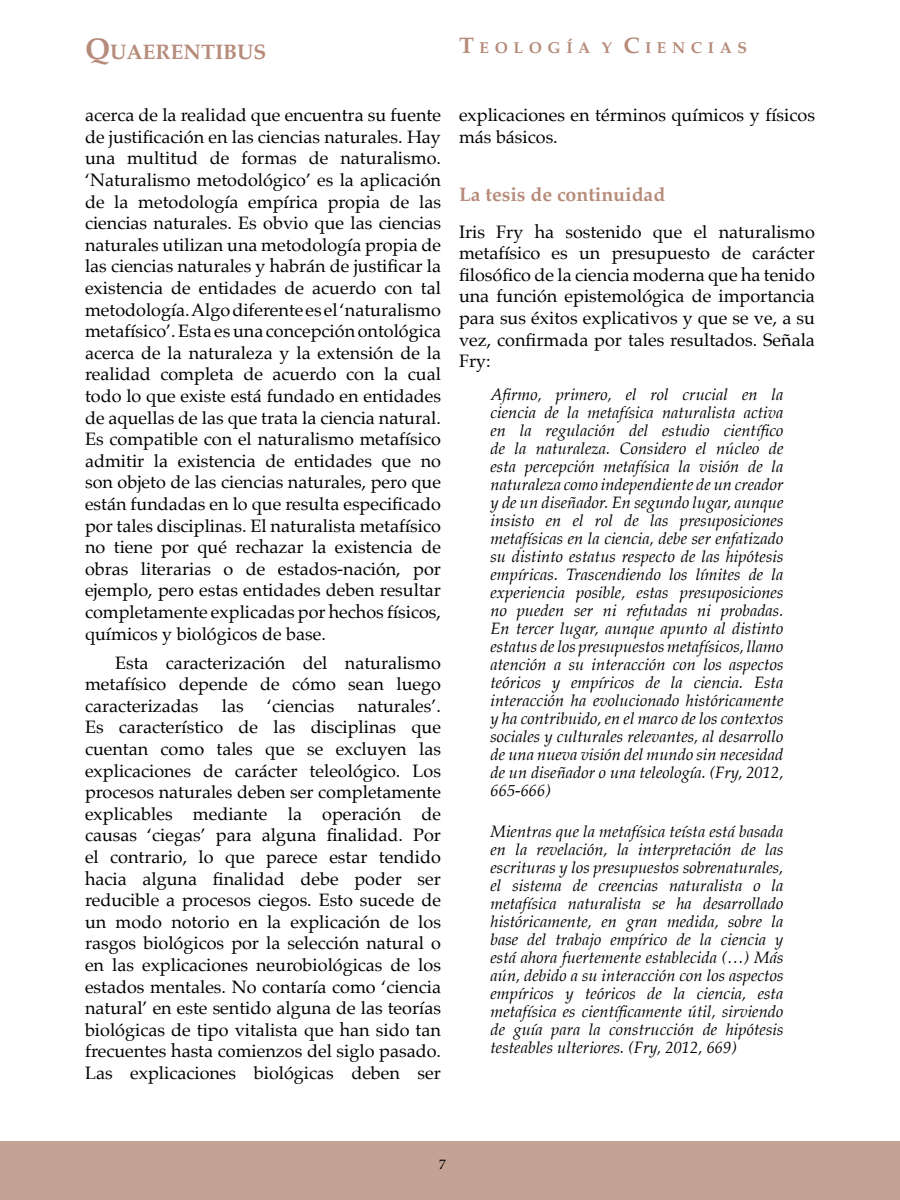
<style>
.page{position:relative;width:900px;height:1200px;background:#fff}
.page>*{position:absolute;margin:0;border:0;box-sizing:border-box;transform-origin:0 0}
.t1{font:700 21px "Palatino";color:#b68b7a}
.t2{font:700 19.5px "Palatino";color:#b68b7a}
.t3{font:18px/21.6px "Palatino";color:#000001;text-align:justify}
.t4{font:italic 16.5px/18px "Palatino";color:#000001;text-align:justify}
.t5{font:700 15.75px "Palatino";letter-spacing:.355em;color:#b68b7a}
.t6{font:13.5px "Palatino";color:#000001}
.s1{font-size:30px}
.s2{font-size:22.5px}
</style>
<div class="page">
<div style="left:0;top:1142px;width:900px;height:58px;background:#c4a294"></div>
<p class="t1" style="left:85px;top:34px;width:183px"><span class="s1">Q</span>UAERENTIBUS</p>
<p class="t5" style="left:459px;top:34px;width:290px"><span class="s2">T</span> EOLOGÍA Y <span class="s2">C</span> IENCIAS</p>
<p class="t3" style="left:85px;top:104px;width:357px">acerca de la realidad que encuentra su fuente de justificación en las ciencias naturales. Hay una multitud de formas de naturalismo. ‘Naturalismo metodológico’ es la aplicación de la metodología empírica propia de las ciencias naturales. Es obvio que las ciencias naturales utilizan una metodología propia de las ciencias naturales y habrán de justificar la existencia de entidades de acuerdo con tal metodología. Algo diferente es el ‘naturalismo metafísico’. Esta es una concepción ontológica acerca de la naturaleza y la extensión de la realidad completa de acuerdo con la cual todo lo que existe está fundado en entidades de aquellas de las que trata la ciencia natural.<br>Es compatible con el naturalismo metafísico admitir la existencia de entidades que no son objeto de las ciencias naturales, pero que están fundadas en lo que resulta especificado por tales disciplinas. El naturalista metafísico no tiene por qué rechazar la existencia de obras literarias o de estados-nación, por ejemplo, pero estas entidades deben resultar completamente explicadas por hechos físicos, químicos y biológicos de base.</p>
<p class="t3" style="left:85px;top:652px;width:357px;text-indent:30px">Esta caracterización del naturalismo metafísico depende de cómo sean luego caracterizadas</p>
<p class="t3" style="left:85px;top:695px;width:357px;text-indent:273px">naturales’.<br>Es característico de las disciplinas que cuentan como tales que se excluyen las explicaciones de carácter teleológico. Los procesos naturales deben ser completamente explicables mediante la operación de causas ‘ciegas’ para alguna finalidad. Por el contrario, lo que parece estar tendido hacia alguna finalidad debe poder ser reducible a procesos ciegos. Esto sucede de un modo notorio en la explicación de los rasgos biológicos por la selección natural o en las explicaciones neurobiológicas de los estados mentales. No contaría como ‘ciencia natural’ en este sentido alguna de las teorías biológicas de tipo vitalista que han sido tan frecuentes hasta comienzos del siglo pasado.<br>Las explicaciones biológicas deben ser</p>
<p class="t3" style="left:222px;top:695px;width:23px">las</p>
<p class="t3" style="left:267px;top:695px;width:69px">‘ciencias</p>
<p class="t3" style="left:459px;top:104px;width:357px">explicaciones en términos químicos y físicos más básicos.</p>
<p class="t2" style="left:459px;top:178px;width:208px">La tesis de continuidad</p>
<p class="t3" style="left:459px;top:220px;width:357px">Iris Fry ha sostenido que el naturalismo metafísico es un presupuesto de carácter filosófico de la ciencia moderna que ha tenido una función epistemológica de importancia para sus éxitos explicativos y que se ve, a su vez, confirmada por tales resultados. Señala Fry:</p>
<p class="t4" style="left:490px;top:385px;width:294px">Afirmo, primero, el rol crucial en la ciencia de la metafísica naturalista activa en la regulación del estudio científico de la naturaleza. Considero el núcleo de esta percepción metafísica la visión de la naturaleza como independiente de un creador y de un diseñador. En segundo lugar, aunque insisto en el rol de las presuposiciones metafísicas en la ciencia, debe ser enfatizado su distinto estatus respecto de las hipótesis empíricas. Trascendiendo los límites de la experiencia posible, estas presuposiciones no pueden ser ni refutadas ni probadas.<br>En tercer lugar, aunque apunto al distinto estatus de los presupuestos metafísicos, llamo atención a su interacción con los aspectos teóricos y empíricos de la ciencia. Esta interacción ha evolucionado históricamente y ha contribuido, en el marco de los contextos sociales y culturales relevantes, al desarrollo de una nueva visión del mundo sin necesidad de un diseñador o una teleología. (Fry, 2012, 665-666)</p>
<p class="t4" style="left:490px;top:822px;width:294px">Mientras que la metafísica teísta está basada en la revelación, la interpretación de las escrituras y los presupuestos sobrenaturales, el sistema de creencias naturalista o la metafísica naturalista se ha desarrollado históricamente, en gran medida, sobre la base del trabajo empírico de la ciencia y está ahora fuertemente establecida (…) Más aún, debido a su interacción con los aspectos empíricos y teóricos de la ciencia, esta metafísica es científicamente útil, sirviendo de guía para la construcción de hipótesis testeables ulteriores. (Fry, 2012, 669)</p>
<p class="t6" style="left:439px;top:1153px;width:8px">7</p>
</div>
